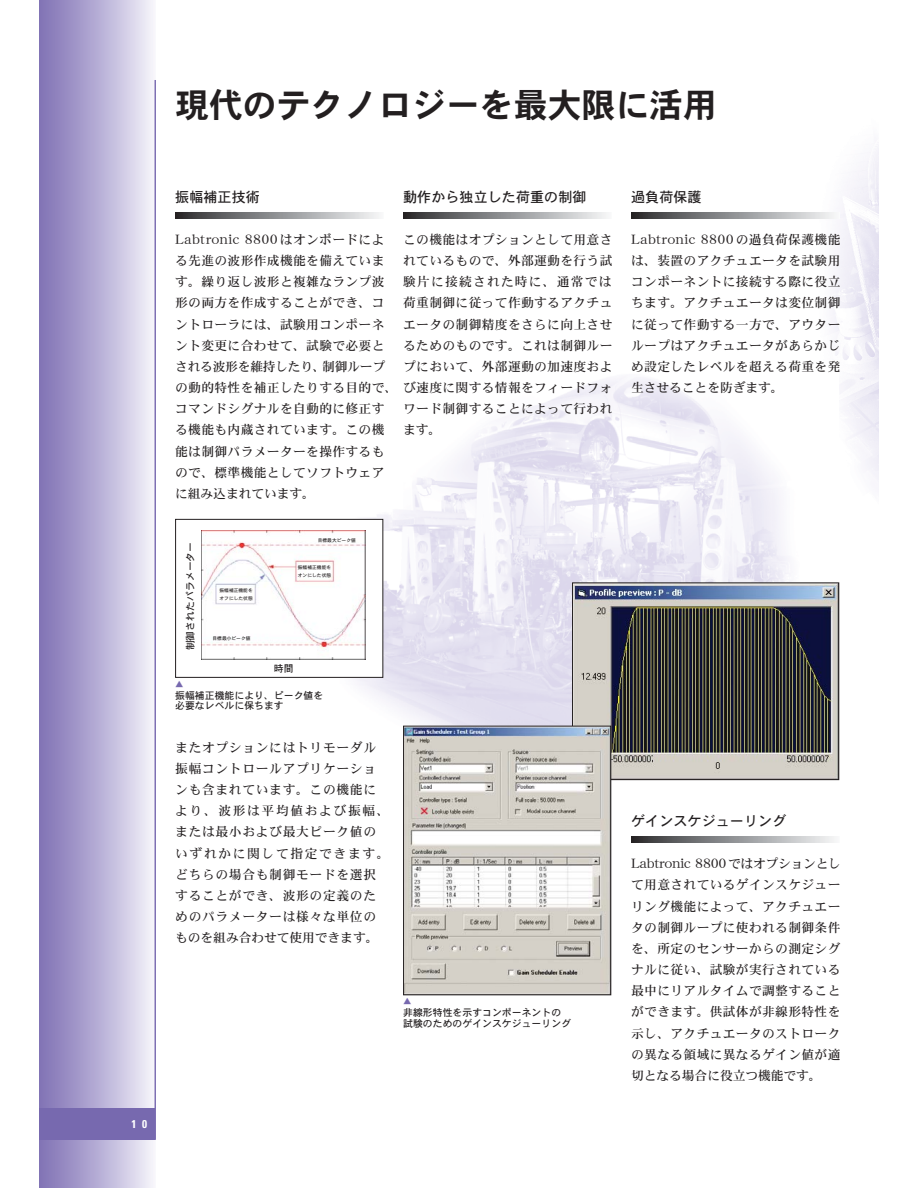
<style>
.page{position:relative;width:918px;height:1188px;background:#fff}
.page>*{position:absolute;margin:0;border:0;box-sizing:border-box;transform-origin:0 0}
.t1{font:33.9px "DFPHS Gothic CID W7";color:#231f20}
.t2{font:14.1px "DFPHS Gothic CID W5";color:#231f20}
.t3{font:12.75px/21.1px "DFPHS Mincho CID W5";letter-spacing:.03em;color:#231f20;text-align:justify}
.t4{font:12.75px/21.1px "DFPHS Mincho CID W5";letter-spacing:.06em;color:#231f20}
.t5{font:700 condensed 11.25px "Univers";color:#fff}
.t6{font:9.9px/10.6px "DFPHS Gothic CID W5";color:#231f20}
.t7{font:8.4px "DFPHS Gothic CID W5";color:#7769af}
.t8{font:4.8px/7.6px "DFPHS Gothic CID W5";color:#231f20}
</style>
<div class="page">
<div style="left:39px;top:0;width:116px;height:1188px;background:linear-gradient(to right,#7d6eb3,#f1f0f9)"></div>
<hr style="left:155px;top:80px;width:1px;height:1060px;background:#7769af">
<img style="left:807px;top:146px;width:72px;height:532px">
<img style="left:328px;top:360px;width:503px;height:434px">
<div style="left:39px;top:1108px;width:116px;height:32px;background:#7769af"></div>
<svg style="left:175px;top:212px;width:204px;height:6px"></svg>
<svg style="left:403px;top:212px;width:204px;height:6px"></svg>
<svg style="left:631px;top:836px;width:204px;height:6px"></svg>
<div style="left:176px;top:519px;width:207px;height:158px;background:#fff"></div>
<img style="left:202px;top:530px;width:163px;height:129px">
<div style="left:175px;top:519px;width:208px;height:159px;border:1px solid #231f20"></div>
<img style="left:574px;top:585px;width:263px;height:193px">
<div style="left:572px;top:583px;width:267px;height:197px;border:1px solid #231f20"></div>
<img style="left:405px;top:728px;width:204px;height:265px">
<div style="left:403px;top:726px;width:208px;height:269px;border:1px solid #231f20"></div>
<svg style="left:631px;top:212px;width:208px;height:6px"></svg>
<p class="t5" style="left:132px;top:1120px;width:17px">1 0</p>
<h1 class="t1" style="left:175px;top:91px;width:543px">現代のテクノロジーを最大限に活用</h1>
<p class="t2" style="left:403px;top:191px;width:185px">動作から独立した荷重の制御</p>
<p class="t3" style="left:403px;top:230px;width:211px">この機能はオプションとして用意されているもので、外部運動を行う試験片に接続された時に、通常では荷重制御に従って作動するアクチュエータの制御精度をさらに向上させるためのものです。これは制御ループにおいて、外部運動の加速度およ</p>
<p class="t3" style="left:403px;top:400px;width:211px">ワード制御することによって行われます。</p>
<p class="t2" style="left:175px;top:191px;width:86px">振幅補正技術</p>
<p class="t3" style="left:175px;top:230px;width:439px;text-align:left">Labtronic 8800はオンボードによ<br>る先進の波形作成機能を備えていま<br>す。繰り返し波形と複雑なランプ波<br>形の両方を作成することができ、コ<br>ントローラには、試験用コンポーネ<br>ント変更に合わせて、試験で必要と<br>される波形を維持したり、制御ループ<br>の動的特性を補正したりする目的で、び速度に関する情報をフィードフォコマンドシグナルを自動的に修正す<br>る機能も内蔵されています。この機<br>能は制御パラメーターを操作するも<br>ので、標準機能としてソフトウェア<br>に組み込まれています。</p>
<p class="t6" style="left:186px;top:650px;width:110px;rotate:-90deg">制御されたパラメーター</p>
<p class="t8" style="left:219px;top:587px;width:35px">振幅補正機能をオフにした状態</p>
<p class="t8" style="left:213px;top:635px;width:40px">目標最小ピーク値</p>
<p class="t8" style="left:318px;top:537px;width:40px">目標最大ピーク値</p>
<p class="t8" style="left:298px;top:564px;width:35px">振幅補正機能をオンにした状態</p>
<p class="t6" style="left:274px;top:664px;width:21px">時間</p>
<p class="t7" style="left:175px;top:680px;width:10px">▲</p>
<p class="t6" style="left:175px;top:691px;width:150px">振幅補正機能により、ピーク値を必要なレベルに保ちます</p>
<p class="t4" style="left:175px;top:738px;width:216px">またオプションにはトリモーダル振幅コントロールアプリケーションも含まれています。この機能により、波形は平均値および振幅、または最小および最大ピーク値のいずれかに関して指定できます。どちらの場合も制御モードを選択することができ、波形の定義のためのパラメーターは様々な単位のものを組み合わせて使用できます。</p>
<p class="t7" style="left:403px;top:998px;width:10px">▲</p>
<p class="t6" style="left:403px;top:1009px;width:169px">非線形特性を示すコンポーネントの試験のためのゲインスケジューリング</p>
<p class="t2" style="left:631px;top:191px;width:72px">過負荷保護</p>
<p class="t3" style="left:631px;top:230px;width:211px">Labtronic 8800の過負荷保護機能は、装置のアクチュエータを試験用コンポーネントに接続する際に役立ちます。アクチュエータは変位制御に従って作動する一方で、アウターループはアクチュエータがあらかじめ設定したレベルを超える荷重を発生させることを防ぎます。</p>
<p class="t2" style="left:631px;top:815px;width:157px">ゲインスケジューリング</p>
<p class="t3" style="left:631px;top:855px;width:211px">Labtronic 8800ではオプションとして用意されているゲインスケジューリング機能によって、アクチュエータの制御ループに使われる制御条件を、所定のセンサーからの測定シグナルに従い、試験が実行されている最中にリアルタイムで調整することができます。供試体が非線形特性を示し、アクチュエータのストロークの異なる領域に異なるゲイン値が適切となる場合に役立つ機能です。</p>
</div>
